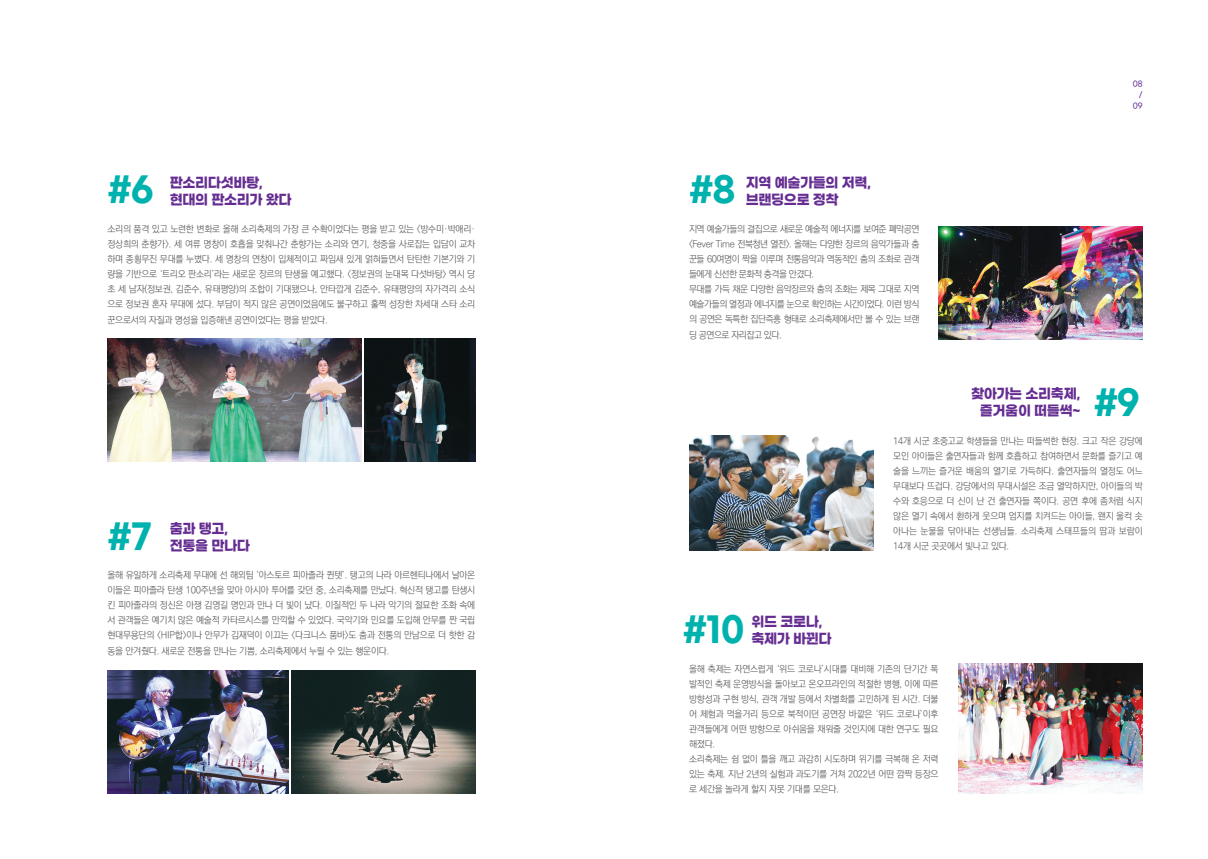
<style>
.page{position:relative;width:1208px;height:859px;background:#fff}
.page>*{position:absolute;margin:0;border:0;box-sizing:border-box;transform-origin:0 0}
.t1{font:700 34px "Gmarket Sans";color:#00b2ad}
.t2{font:700 14px "Gmarket Sans";letter-spacing:-.025em;color:#652d91}
.t3{font:300 9.5px/15px "Ko Pub Dotum";letter-spacing:-.025em;color:#57585a;text-align:justify}
.t4{font:500 7.5px/10.9px "Gmarket Sans";color:#652d91;text-align:right}
</style>
<div class="page">
<img style="left:107px;top:339px;width:254px;height:123px">
<img style="left:364px;top:339px;width:111px;height:123px">
<img style="left:107px;top:671px;width:181px;height:122px">
<img style="left:291px;top:671px;width:184px;height:122px">
<img style="left:938px;top:227px;width:204px;height:113px">
<img style="left:958px;top:663px;width:184px;height:130px">
<img style="left:689px;top:435px;width:184px;height:116px">
<p class="t1" style="left:107px;top:171px;width:47px">#6</p>
<p class="t2" style="left:170px;top:175px;width:95px">판소리다섯바탕,</p>
<p class="t2" style="left:170px;top:192px;width:123px">현대의 판소리가 왔다</p>
<p class="t3" style="left:107px;top:222px;width:369px">소리의 품격 있고 노련한 변화로 올해 소리축제의 가장 큰 수확이었다는 평을 받고 있는 &lt;방수미·박애리· 정상희의 춘향가&gt;. 세 여류 명창이 호흡을 맞춰나간 춘향가는 소리와 연기, 청중을 사로잡는 입담이 교차 하며 종횡무진 무대를 누볐다. 세 명창의 연창이 입체적이고 짜임새 있게 얽혀들면서 탄탄한 기본기와 기 량을 기반으로 ‘트리오 판소리’라는 새로운 장르의 탄생을 예고했다. &lt;정보권의 눈대목 다섯바탕&gt; 역시 당 초 세 남자(정보권, 김준수, 유태평양)의 조합이 기대됐으나, 안타깝게 김준수, 유태평양의 자가격리 소식 으로 정보권 혼자 무대에 섰다. 부담이 적지 않은 공연이었음에도 불구하고 훌쩍 성장한 차세대 스타 소리 꾼으로서의 자질과 명성을 입증해낸 공연이었다는 평을 받았다.</p>
<p class="t1" style="left:107px;top:517px;width:46px">#7</p>
<p class="t2" style="left:170px;top:521px;width:60px">춤과 탱고,</p>
<p class="t2" style="left:170px;top:538px;width:82px">전통을 만나다</p>
<p class="t3" style="left:107px;top:568px;width:369px">올해 유일하게 소리축제 무대에 선 해외팀 ‘아스토르 피아졸라 퀸텟’. 탱고의 나라 아르헨티나에서 날아온 이들은 피아졸라 탄생 100주년을 맞아 아시아 투어를 갖던 중, 소리축제를 만났다. 혁신적 탱고를 탄생시 킨 피아졸라의 정신은 아쟁 김영길 명인과 만나 더 빛이 났다. 이질적인 두 나라 악기의 절묘한 조화 속에 서 관객들은 예기치 않은 예술적 카타르시스를 만끽할 수 있었다. 국악기와 민요를 도입해 안무를 짠 국립 현대무용단의 &lt;HIP합&gt;이나 안무가 김재덕이 이끄는 &lt;다크니스 품바&gt;도 춤과 전통의 만남으로 더 핫한 감 동을 안겨줬다. 새로운 전통을 만나는 기쁨, 소리축제에서 누릴 수 있는 행운이다.</p>
<p class="t1" style="left:689px;top:171px;width:48px">#8</p>
<p class="t2" style="left:746px;top:175px;width:127px">지역 예술가들의 저력,</p>
<p class="t2" style="left:746px;top:192px;width:94px">브랜딩으로 정착</p>
<p class="t3" style="left:689px;top:222px;width:232px">지역 예술가들의 결집으로 새로운 예술적 에너지를 보여준 폐막공연 &lt;Fever Time 전북청년 열전&gt;. 올해는 다양한 장르의 음악가들과 춤 꾼들 60여명이 짝을 이루며 전통음악과 역동적인 춤의 조화로 관객 들에게 신선한 문화적 충격을 안겼다.</p>
<p class="t3" style="left:689px;top:282px;width:232px">무대를 가득 채운 다양한 음악장르와 춤의 조화는 제목 그대로 지역 예술가들의 열정과 에너지를 눈으로 확인하는 시간이었다. 이런 방식 의 공연은 독특한 집단즉흥 형태로 소리축제에서만 볼 수 있는 브랜 딩 공연으로 자리잡고 있다.</p>
<p class="t4" style="left:1132px;top:79px;width:11px">08 /<br>09</p>
<p class="t2" style="left:971px;top:386px;width:111px">찾아가는 소리축제,</p>
<p class="t2" style="left:979px;top:403px;width:102px">즐거움이 떠들썩~</p>
<p class="t3" style="left:893px;top:434px;width:251px">14개 시군 초중고교 학생들을 만나는 떠들썩한 현장. 크고 작은 강당에 모인 아이들은 출연자들과 함께 호흡하고 참여하면서 문화를 즐기고 예 술을 느끼는 즐거운 배움의 열기로 가득하다. 출연자들의 열정도 어느 무대보다 뜨겁다. 강당에서의 무대시설은 조금 열악하지만, 아이들의 박 수와 호응으로 더 신이 난 건 출연자들 쪽이다. 공연 후에 좀처럼 식지 않은 열기 속에서 환하게 웃으며 엄지를 치켜드는 아이들, 왠지 울컥 솟 아나는 눈물을 닦아내는 선생님들. 소리축제 스태프들의 땀과 보람이 14개 시군 곳곳에서 빛나고 있다.</p>
<p class="t1" style="left:1093px;top:384px;width:47px">#9</p>
<p class="t1" style="left:682px;top:611px;width:63px">#10</p>
<p class="t2" style="left:751px;top:614px;width:73px">위드 코로나,</p>
<p class="t2" style="left:751px;top:631px;width:82px">축제가 바뀐다</p>
<p class="t3" style="left:689px;top:662px;width:251px">올해 축제는 자연스럽게 ‘위드 코로나’시대를 대비해 기존의 단기간 폭 발적인 축제 운영방식을 돌아보고 온오프라인의 적절한 병행, 이에 따른 방향성과 구현 방식, 관객 개발 등에서 차별화를 고민하게 된 시간. 더불 어 체험과 먹을거리 등으로 북적이던 공연장 바깥은 ‘위드 코로나’이후 관객들에게 어떤 방향으로 아쉬움을 채워줄 것인지에 대한 연구도 필요 해졌다.</p>
<p class="t3" style="left:689px;top:752px;width:251px">소리축제는 쉼 없이 틀을 깨고 과감히 시도하며 위기를 극복해 온 저력 있는 축제. 지난 2년의 실험과 과도기를 거쳐 2022년 어떤 깜짝 등장으 로 세간을 놀라게 할지 자못 기대를 모은다.</p>
</div>
